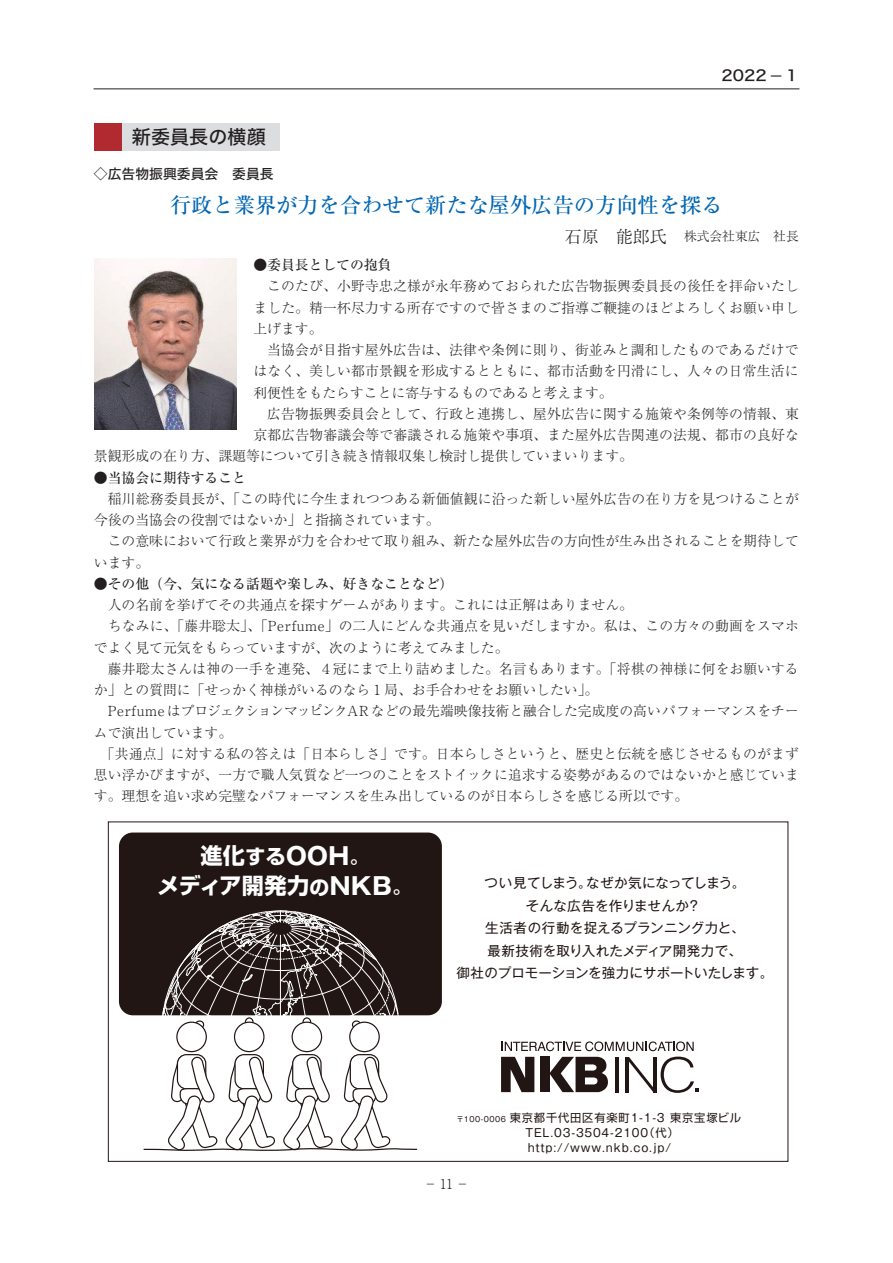
<style>
.page{position:relative;width:893px;height:1263px;background:#fff}
.page>*{position:absolute;margin:0;border:0;box-sizing:border-box;transform-origin:0 0}
.t1{font:700 23.85px "Gothic MB101 Pro";color:#fff}
.t2{font:700 22.05px "Shin Go Pro";color:#fff}
.t3{font:500 21.3px "Ryumin Pr 6";color:#0166b3}
.t4{font:19.2px "Hira Kaku Std W5";color:#231f20}
.t5{font:14.85px "Hira Kaku Std W5";color:#231f20;scale:1.1 1}
.t6{font:300 13.8px/21.3px "Ryumin Pr 6";color:#231f20;text-align:justify}
.t7{font:500 13.8px "Ryumin Pr 6";color:#231f20}
.t8{font:13.8px "Hira Kaku Std W5";color:#231f20}
.t9{font:13.5px/22.5px "Gothic MB101 Pro";letter-spacing:.005em;color:#211613;text-align:center}
.t10{font:13.5px/16.2px "Hira Kaku Pro W3";color:#211613}
.t11{font:300 13.5px "Ryumin Pr 6";color:#231f20;scale:.95 1}
.t12{font:300 12.75px "Ryumin Pr 6";color:#231f20}
.t13{font:11.25px/15px "Gothic MB101 Pro";letter-spacing:.075em;color:#211613}
.t14{font:11.25px "Shin Go Pro";letter-spacing:.075em;color:#211613}
.s1{font-size:10.35px}
.s2{font-size:16.95px}
.s3{font-family:"Shin Go Pro";font-size:22.05px}
.s4{font-family:"Shin Go Pro";font-size:19.95px}
.s5{font-family:"Shin Go Pro";font-size:17.7px}
.s6{font-size:19.95px}
.s7{font-family:"Gothic MB101 Pro";font-size:23.85px}
.s8{font-size:17.7px}
.s9{font-size:7.5px}
.s10{font-family:"Gothic MB101 Pro";font-size:7.5px}
.s11{font-family:"Gothic MB101 Pro"}
.s12{font-family:"Shin Go Pro"}
</style>
<div class="page">
<hr style="left:94px;top:88px;width:705px;height:1px;background:#231f20">
<svg style="left:501px;top:1041px;width:197px;height:52px"></svg>
<div style="left:119px;top:832px;width:323px;height:183px;background:#211613;border-radius:14px"></div>
<svg style="left:142px;top:910px;width:276px;height:241px"></svg>
<div style="left:350px;top:1022px;width:29px;height:29px;background:#fff;border-radius:50%"></div>
<div style="left:349px;top:1021px;width:31px;height:31px;border:1px solid #211613;border-radius:50%"></div>
<div style="left:94px;top:123px;width:28px;height:28px;background:#b02a2f"></div>
<div style="left:122px;top:123px;width:158px;height:28px;background:#dcdddf"></div>
<img style="left:94px;top:258px;width:142px;height:172px">
<h3 class="t4" style="left:132px;top:122px;width:135px">新委員長の横顔</h3>
<p class="t5" style="left:722px;top:64px;width:70px">2022 <span class="s1">－</span>1</p>
<p class="t8" style="left:94px;top:163px;width:181px">◇広告物振興委員会　委員長</p>
<h3 class="t3" style="left:170px;top:188px;width:554px">行政と業界が力を合わせて新たな屋外広告の方向性を探る</h3>
<p class="t12" style="left:565px;top:227px;width:235px"><span class="s2">石原　能郎氏　</span>株式会社東広　社長</p>
<p class="t7" style="left:253px;top:254px;width:140px">●委員長としての抱負</p>
<p class="t6" style="left:253px;top:275px;width:547px;text-indent:14px">このたび、小野寺忠之様が永年務めておられた広告物振興委員長の後任を拝命いたしました。精一杯尽力する所存ですので皆さまのご指導ご鞭撻のほどよろしくお願い申し上げます。</p>
<p class="t6" style="left:253px;top:338px;width:547px;text-indent:14px">当協会が目指す屋外広告は、法律や条例に則り、街並みと調和したものであるだけではなく、美しい都市景観を形成するとともに、都市活動を円滑にし、人々の日常生活に利便性をもたらすことに寄与するものであると考えます。</p>
<p class="t6" style="left:267px;top:402px;width:533px">広告物振興委員会として、行政と連携し、屋外広告に関する施策や条例等の情報、東</p>
<p class="t6" style="left:253px;top:423px;width:547px">京都広告物審議会等で審議される施策や事項、また屋外広告関連の法規、都市の良好な</p>
<p class="t6" style="left:94px;top:445px;width:540px">景観形成の在り方、課題等について引き続き情報収集し検討し提供していまいります。</p>
<p class="t7" style="left:94px;top:467px;width:154px">●当協会に期待すること</p>
<p class="t6" style="left:94px;top:487px;width:706px;text-indent:14px">稲川総務委員長が、「この時代に今生まれつつある新価値観に沿った新しい屋外広告の在り方を見つけることが今後の当協会の役割ではないか」と指摘されています。</p>
<p class="t6" style="left:94px;top:530px;width:706px;text-indent:14px">この意味において行政と業界が力を合わせて取り組み、新たな屋外広告の方向性が生み出されることを期待しています。</p>
<p class="t7" style="left:94px;top:573px;width:361px">●その他（今、気になる話題や楽しみ、好きなことなど）</p>
<p class="t6" style="left:108px;top:593px;width:527px">人の名前を挙げてその共通点を探すゲームがあります。これには正解はありません。</p>
<p class="t6" style="left:108px;top:615px;width:693px">ちなみに、「藤井聡太」、「Perfume」の二人にどんな共通点を見いだしますか。私は、この方々の動画をスマホ</p>
<p class="t6" style="left:94px;top:636px;width:416px">でよく見て元気をもらっていますが、次のように考えてみました。</p>
<p class="t6" style="left:108px;top:657px;width:692px">藤井聡太さんは神の一手を連発、４冠にまで上り詰めました。名言もあります。「将棋の神様に何をお願いする</p>
<p class="t6" style="left:94px;top:678px;width:506px">か」との質問に「せっかく神様がいるのなら 1 局、お手合わせをお願いしたい」。</p>
<p class="t6" style="left:108px;top:700px;width:693px">PerfumeはプロジェクションマッピンクARなどの最先端映像技術と融合した完成度の高いパフォーマンスをチー</p>
<p class="t6" style="left:94px;top:721px;width:140px">ムで演出しています。</p>
<p class="t6" style="left:101px;top:742px;width:699px">「共通点」に対する私の答えは「日本らしさ」です。日本らしさというと、歴史と伝統を感じさせるものがまず</p>
<p class="t6" style="left:94px;top:763px;width:706px">思い浮かびますが、一方で職人気質など一つのことをストイックに追求する姿勢があるのではないかと感じていま</p>
<p class="t6" style="left:94px;top:785px;width:596px">す。理想を追い求め完璧なパフォーマンスを生み出しているのが日本らしさを感じる所以です。</p>
<p class="t10" style="left:108px;top:768px;width:119px">2016.11.2<br>160×80mm（1C）</p>
<h1 class="t1" style="left:200px;top:836px;width:169px"><span class="s3">進化</span><span class="s4">する</span>OOH<span class="s5">。</span></h1>
<h2 class="t2" style="left:157px;top:868px;width:254px">メディア開発力<span class="s6">の</span><span class="s7">NKB</span><span class="s8">。</span></h2>
<p class="t9" style="left:457px;top:870px;width:318px">つい見てしまう。なぜか気になってしまう。<br>そんな広告を作りませんか？<br>生活者の行動を捉えるプランニング力と、<br>最新技術を取り入れたメディア開発力で、<br>御社のプロモーションを強力にサポートいたします。</p>
<p class="t14" style="left:457px;top:1108px;width:286px"><span class="s9">〒</span><span class="s10">100-0006</span> 東京都千代田区有楽町<span class="s11">1-1-3</span> 東京宝塚ビル</p>
<p class="t13" style="left:525px;top:1123px;width:155px">TEL.03-3504-2100<span class="s12">（代）</span>http://www.nkb.co.jp/</p>
<p class="t11" style="left:424px;top:1173px;width:49px">−11−</p>
</div>
